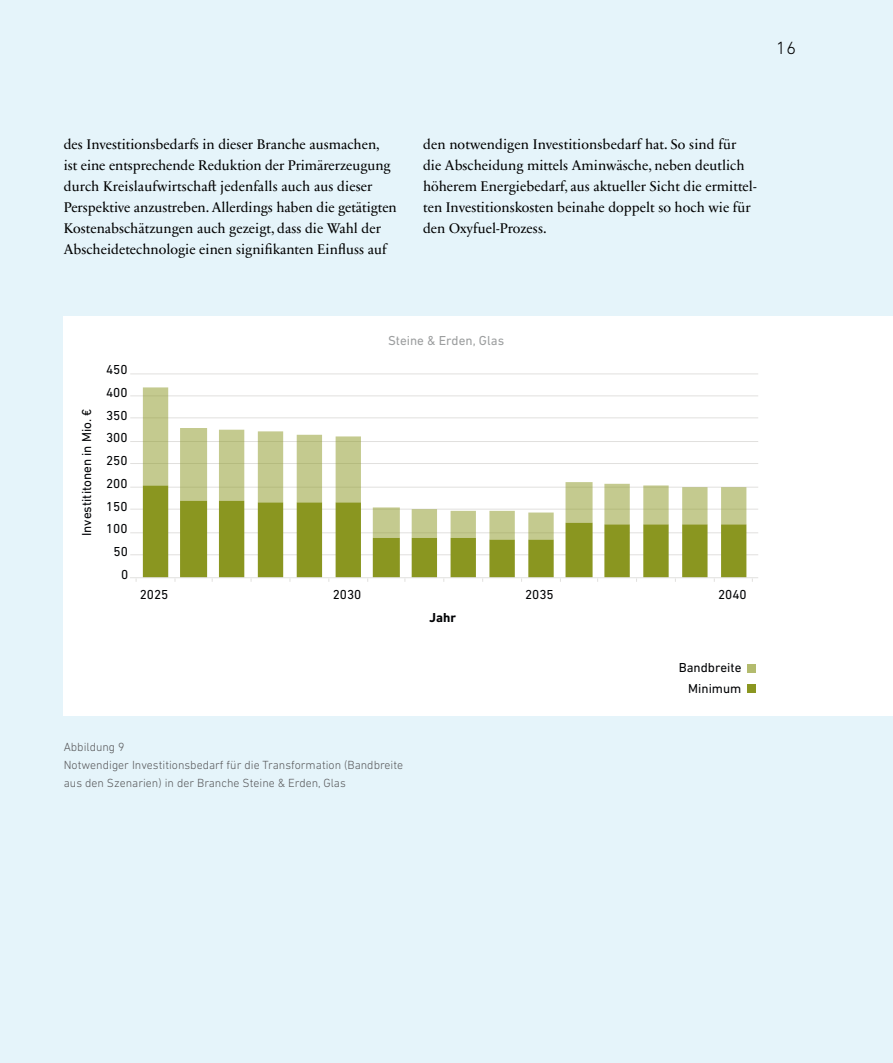
<style>
.page{position:relative;width:893px;height:1063px;background:#e5f4fa}
.page>*{position:absolute;margin:0;border:0;box-sizing:border-box;transform-origin:0 0}
.t1{font:300 18px "DIN Next LT Pro";color:#000}
.t2{font:14.25px/21px "Sabon Next LT Pro";color:#000}
.t3{font:13.2px/20.4px "DIN Next LT Pro";color:#000204;text-align:right}
.t4{font:13.2px "DIN Next LT Pro";color:#9c9e9f}
.t5{font:700 13.2px "DIN Next LT Pro";color:#000204}
.t6{font:300 12px/18px "DIN Next LT Pro";color:#58585a}
</style>
<div class="page">
<div style="left:64px;top:316px;width:829px;height:400px;background:#fff"></div>
<div style="left:748px;top:664px;width:8px;height:9px;background:#b3bb6e"></div>
<div style="left:748px;top:685px;width:8px;height:8px;background:#8a9620"></div>
<hr style="left:130px;top:555px;width:628px;height:1px;background:#e1e0de">
<hr style="left:130px;top:533px;width:628px;height:1px;background:#e1e0de">
<hr style="left:130px;top:509px;width:628px;height:1px;background:#e1e0de">
<hr style="left:130px;top:487px;width:628px;height:1px;background:#e1e0de">
<hr style="left:130px;top:463px;width:628px;height:1px;background:#e1e0de">
<hr style="left:130px;top:441px;width:628px;height:1px;background:#e1e0de">
<hr style="left:130px;top:418px;width:628px;height:1px;background:#e1e0de">
<hr style="left:130px;top:396px;width:628px;height:1px;background:#e1e0de">
<hr style="left:130px;top:374px;width:628px;height:1px;background:#e1e0de">
<svg style="left:143px;top:540px;width:603px;height:37px;fill:#8a9620"></svg>
<svg style="left:143px;top:387px;width:603px;height:153px"></svg>
<hr style="left:130px;top:577px;width:628px;height:1px;background:#e1e0de">
<p class="t1" style="left:776px;top:37px;width:22px">16</p>
<p class="t2" style="left:64px;top:133px;width:335px">des Investitionsbedarfs in dieser Branche ausmachen, ist eine entsprechende Reduktion der Primärerzeugung durch Kreislaufwirtschaft jedenfalls auch aus dieser Perspektive anzustreben. Allerdings haben die getätigten Kostenabschätzungen auch gezeigt, dass die Wahl der Abscheidetechnologie einen signifikanten Einfluss auf</p>
<p class="t2" style="left:423px;top:133px;width:335px">den notwendigen Investitionsbedarf hat. So sind für die Abscheidung mittels Aminwäsche, neben deutlich höherem Energiebedarf, aus aktueller Sicht die ermittel&shy;ten Investitionskosten beinahe doppelt so hoch wie für den Oxyfuel-Prozess.</p>
<p class="t3" style="left:76px;top:536px;width:129px;rotate:-90deg">Investititonen in Mio. €</p>
<p class="t3" style="left:106px;top:359px;width:23px">450</p>
<p class="t3" style="left:106px;top:382px;width:23px">400</p>
<p class="t3" style="left:106px;top:405px;width:23px">350</p>
<p class="t3" style="left:106px;top:427px;width:23px">300</p>
<p class="t3" style="left:106px;top:450px;width:23px">250</p>
<p class="t3" style="left:106px;top:473px;width:23px">200</p>
<p class="t3" style="left:106px;top:496px;width:23px">150</p>
<p class="t3" style="left:106px;top:518px;width:23px">100</p>
<p class="t3" style="left:114px;top:541px;width:16px">50</p>
<p class="t3" style="left:121px;top:564px;width:9px">0</p>
<p class="t4" style="left:388px;top:333px;width:118px">Steine &amp; Erden, Glas</p>
<p class="t3" style="left:140px;top:585px;width:30px">2025</p>
<p class="t3" style="left:333px;top:585px;width:30px">2030</p>
<p class="t3" style="left:525px;top:585px;width:30px">2035</p>
<p class="t3" style="left:718px;top:585px;width:30px">2040</p>
<p class="t5" style="left:429px;top:609px;width:28px">Jahr</p>
<p class="t3" style="left:679px;top:658px;width:64px">Bandbreite<br>Minimum</p>
<p class="t6" style="left:64px;top:738px;width:341px">Abbildung 9<br>Notwendiger Investitionsbedarf für die Transformation (Bandbreite aus den Szenarien) in der Branche Steine &amp; Erden, Glas</p>
</div>
